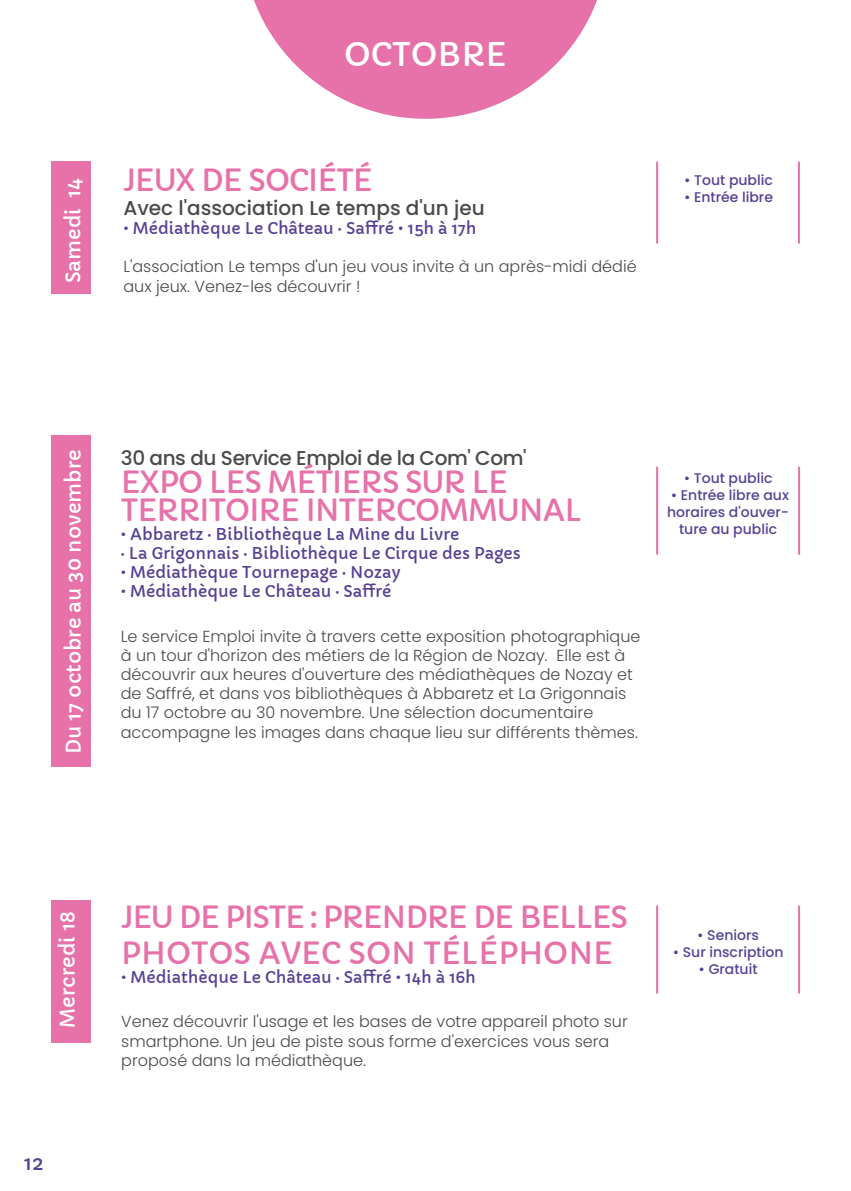
<style>
.page{position:relative;width:851px;height:1191px;background:#fff}
.page>*{position:absolute;margin:0;border:0;box-sizing:border-box;transform-origin:0 0}
.t1{font:32px "Capriola";color:#fff}
.t2{font:30px/36px "Capriola";letter-spacing:-.03em;color:#e672a9}
.t3{font:500 20px "Poppins";letter-spacing:-.01em;color:#4a4a49}
.t4{font:20px "Capriola";color:#fff}
.t5{font:20px "Capriola";color:#564294}
.t6{font:300 16px/19.2px "Poppins";color:#4a4a49}
.t7{font:16px "Capriola";color:#564294}
.t8{font:500 14px/16.8px "Poppins";color:#564294;text-align:center}
</style>
<div class="page">
<svg style="left:254px;top:0;width:343px;height:119px;fill:#e672a9"></svg>
<hr style="left:656px;top:905px;width:2px;height:88px;background:#e672a9">
<hr style="left:798px;top:905px;width:2px;height:88px;background:#e672a9">
<div style="left:51px;top:900px;width:39px;height:142px;background:#e672a9"></div>
<hr style="left:656px;top:467px;width:2px;height:88px;background:#e672a9">
<hr style="left:798px;top:467px;width:2px;height:88px;background:#e672a9">
<div style="left:52px;top:435px;width:39px;height:332px;background:#e672a9"></div>
<div style="left:51px;top:162px;width:39px;height:132px;background:#e672a9"></div>
<hr style="left:656px;top:162px;width:2px;height:81px;background:#e672a9">
<hr style="left:797px;top:162px;width:2px;height:81px;background:#e672a9">
<p class="t4" style="left:61px;top:283px;width:106px;rotate:-90deg">Samedi 14</p>
<p class="t1" style="left:344px;top:35px;width:164px">OCTOBRE</p>
<p class="t2" style="left:123px;top:162px;width:251px">JEUX DE SOCIÉTÉ</p>
<p class="t3" style="left:123px;top:196px;width:363px">Avec l'association Le temps d'un jeu</p>
<p class="t7" style="left:123px;top:218px;width:354px">• Médiathèque Le Château · Saffré • 15h à 17h</p>
<p class="t6" style="left:123px;top:257px;width:514px">L'association Le temps d'un jeu vous invite à un après-midi dédié aux jeux. Venez-les découvrir !</p>
<p class="t8" style="left:684px;top:171px;width:90px">• Tout public</p>
<p class="t8" style="left:684px;top:188px;width:90px">• Entrée libre</p>
<p class="t4" style="left:61px;top:754px;width:306px;rotate:-90deg">Du 17 octobre au 30 novembre</p>
<p class="t3" style="left:121px;top:446px;width:407px">30 ans du Service Emploi de la Com' Com'</p>
<p class="t2" style="left:121px;top:468px;width:462px;line-height:28px">EXPO LES MÉTIERS SUR LE<br>TERRITOIRE INTERCOMMUNAL</p>
<p class="t7" style="left:121px;top:524px;width:340px">• Abbaretz · Bibliothèque La Mine du Livre</p>
<p class="t7" style="left:121px;top:543px;width:401px">· La Grigonnais · Bibliothèque Le Cirque des Pages</p>
<p class="t7" style="left:121px;top:562px;width:281px">• Médiathèque Tournepage · Nozay</p>
<p class="t7" style="left:121px;top:582px;width:272px">• Médiathèque Le Château · Saffré</p>
<p class="t6" style="left:121px;top:626px;width:521px">Le service Emploi invite à travers cette exposition photographique à un tour d'horizon des métiers de la Région de Nozay. Elle est à découvrir aux heures d'ouverture des médiathèques de Nozay et de Saffré, et dans vos bibliothèques à Abbaretz et La Grigonnais du 17 octobre au 30 novembre. Une sélection documentaire accompagne les images dans chaque lieu sur différents thèmes.</p>
<p class="t8" style="left:683px;top:470px;width:90px">• Tout public</p>
<p class="t8" style="left:667px;top:487px;width:123px">• Entrée libre aux horaires d'ouver&shy;ture au public</p>
<p class="t4" style="left:55px;top:1028px;width:118px;rotate:-90deg">Mercredi 18</p>
<p class="t5" style="left:24px;top:1150px;width:21px">12</p>
<p class="t2" style="left:121px;top:899px;width:508px">JEU DE PISTE : PRENDRE DE BELLES<br>PHOTOS AVEC SON TÉLÉPHONE</p>
<p class="t7" style="left:121px;top:967px;width:356px">• Médiathèque Le Château · Saffré • 14h à 16h</p>
<p class="t6" style="left:121px;top:1012px;width:508px">Venez découvrir l'usage et les bases de votre appareil photo sur smartphone. Un jeu de piste sous forme d'exercices vous sera proposé dans la médiathèque.</p>
<p class="t8" style="left:697px;top:927px;width:63px">• Seniors</p>
<p class="t8" style="left:672px;top:943px;width:112px">• Sur inscription</p>
<p class="t8" style="left:698px;top:960px;width:60px">• Gratuit</p>
</div>
